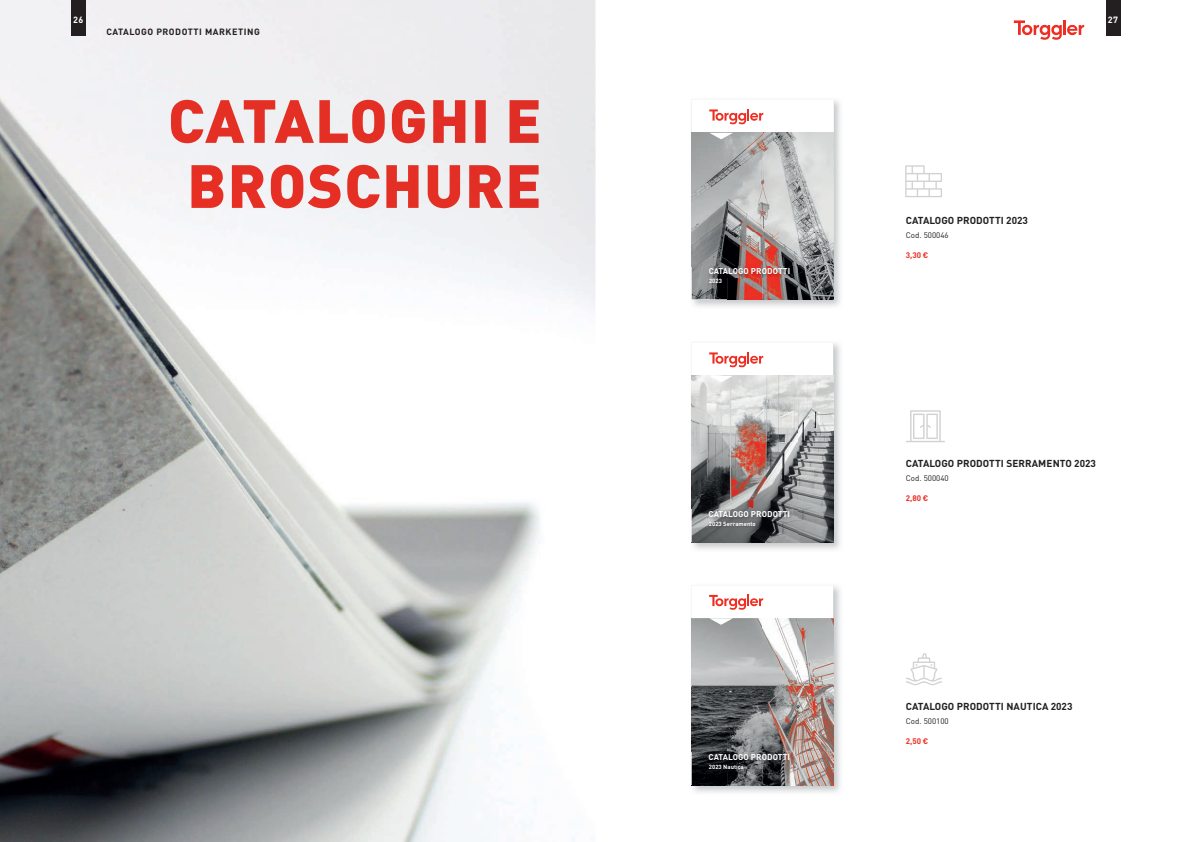
<style>
.page{position:relative;width:1191px;height:842px;background:#fff}
.page>*{position:absolute;margin:0;border:0;box-sizing:border-box;transform-origin:0 0}
.t1{font:700 10px "DIN Pro";color:#231f20}
.t2{font:700 9px "DIN Pro";letter-spacing:.06em;color:#231f20}
.t3{font:700 9px "DIN Pro";color:#fff}
.t4{font:700 8.3px "DIN Pro";color:#fff}
.t5{font:8px "DIN Pro";color:#231f20}
.t6{font:700 8px "DIN Pro";color:#ee2e22}
.t7{font:700 5.9px "DIN Pro";color:#fff}
</style>
<div class="page">
<img style="left:0;top:0;width:595px;height:842px">
<img style="left:171px;top:100px;width:371px;height:43px">
<img style="left:191px;top:165px;width:347px;height:43px">
<svg style="left:906px;top:410px;width:39px;height:32px"></svg>
<svg style="left:906px;top:653px;width:36px;height:32px"></svg>
<svg style="left:905px;top:165px;width:37px;height:32px"></svg>
<img style="left:691px;top:100px;width:150px;height:207px">
<img style="left:833px;top:133px;width:1px;height:33px">
<img style="left:833px;top:166px;width:1px;height:33px">
<img style="left:833px;top:199px;width:1px;height:34px">
<img style="left:833px;top:233px;width:1px;height:33px">
<img style="left:727px;top:299px;width:71px;height:1px">
<svg style="left:691px;top:99px;width:142px;height:200px"></svg>
<img style="left:708px;top:277px;width:17px;height:9px">
<img style="left:708px;top:267px;width:84px;height:10px">
<img style="left:693px;top:585px;width:148px;height:208px">
<img style="left:691px;top:785px;width:142px;height:1px">
<img style="left:833px;top:618px;width:1px;height:34px">
<img style="left:833px;top:652px;width:1px;height:33px">
<img style="left:833px;top:685px;width:1px;height:33px">
<img style="left:833px;top:718px;width:1px;height:34px">
<img style="left:727px;top:785px;width:71px;height:1px">
<svg style="left:691px;top:585px;width:142px;height:200px"></svg>
<img style="left:708px;top:763px;width:38px;height:9px">
<img style="left:708px;top:753px;width:84px;height:10px">
<img style="left:693px;top:342px;width:148px;height:208px">
<img style="left:691px;top:542px;width:142px;height:1px">
<img style="left:833px;top:376px;width:1px;height:100px">
<img style="left:727px;top:542px;width:71px;height:1px">
<svg style="left:691px;top:342px;width:142px;height:200px"></svg>
<img style="left:708px;top:520px;width:50px;height:9px">
<img style="left:708px;top:510px;width:84px;height:10px">
<svg style="left:1013px;top:20px;width:71px;height:20px"></svg>
<div style="left:71px;top:0;width:14px;height:35px;background:#231f20"></div>
<div style="left:1106px;top:0;width:14px;height:35px;background:#231f20"></div>
<p class="t3" style="left:73px;top:12px;width:12px">26</p>
<p class="t3" style="left:1107px;top:12px;width:12px">27</p>
<p class="t2" style="left:107px;top:25px;width:155px">CATALOGO PRODOTTI MARKETING</p>
<p class="t4" style="left:708px;top:264px;width:83px">CATALOGO PRODOTTI</p>
<p class="t7" style="left:709px;top:276px;width:14px">2023</p>
<p class="t4" style="left:708px;top:507px;width:83px">CATALOGO PRODOTTI</p>
<p class="t7" style="left:709px;top:519px;width:48px">2023 Serramento</p>
<p class="t4" style="left:708px;top:750px;width:83px">CATALOGO PRODOTTI</p>
<p class="t7" style="left:709px;top:762px;width:36px">2023 Nautica</p>
<p class="t1" style="left:906px;top:212px;width:124px">CATALOGO PRODOTTI 2023</p>
<p class="t5" style="left:906px;top:229px;width:44px">Cod. 500046</p>
<p class="t6" style="left:906px;top:249px;width:24px">3,30 €</p>
<p class="t1" style="left:906px;top:455px;width:192px">CATALOGO PRODOTTI SERRAMENTO 2023</p>
<p class="t5" style="left:906px;top:472px;width:44px">Cod. 500040</p>
<p class="t6" style="left:906px;top:492px;width:24px">2,80 €</p>
<p class="t1" style="left:906px;top:698px;width:168px">CATALOGO PRODOTTI NAUTICA 2023</p>
<p class="t5" style="left:906px;top:715px;width:44px">Cod. 500100</p>
<p class="t6" style="left:906px;top:735px;width:24px">2,50 €</p>
</div>
